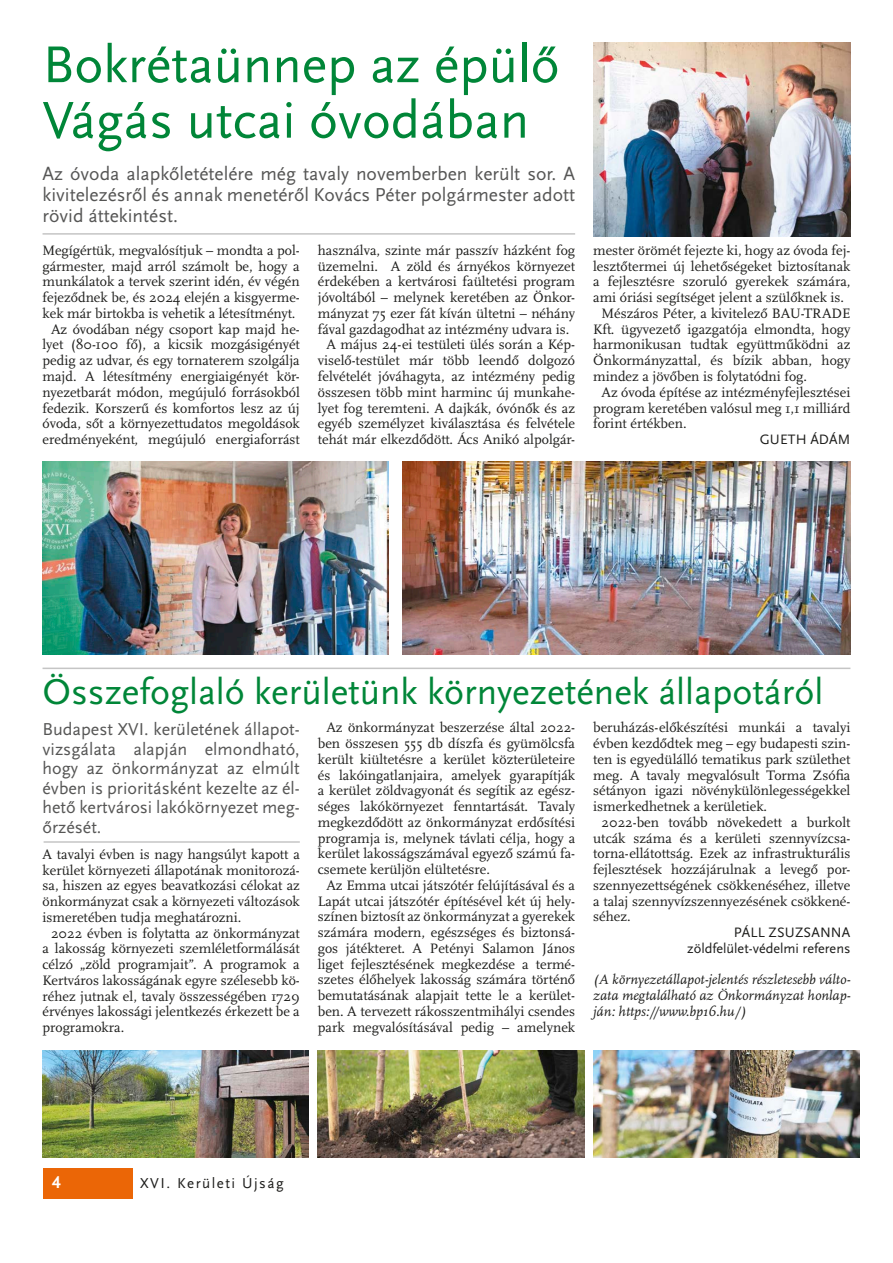
<style>
.page{position:relative;width:893px;height:1263px;background:#fff}
.page>*{position:absolute;margin:0;border:0;box-sizing:border-box;transform-origin:0 0}
.Cím_36{font:54px/55.5px "Scala Sans Pro";color:#008638}
.Cím_36-2{font:37.5px "Scala Sans Pro";color:#008638}
.Lead_13-15{font:19.5px/21px "Scala Sans Pro";color:#565655;text-align:justify}
.Lead_13-15-2{font:18px/19.5px "Scala Sans Pro";color:#565655;text-align:justify}
.t1{font:700 18px "Scala Sans Pro";color:#fff}
.t2{font:15px "Scala Sans Pro";letter-spacing:.1em;color:#1c1c1a}
.Szöveg_Beljebb2p{font:14.25px/15.8px "Scala Pro";color:#1c1c1a;text-align:justify}
.Szöveg{font:14.25px/15.8px "Scala Pro";color:#1c1c1a;text-align:justify}
.Szöveg-2{font:italic 14.25px/15.8px "Scala Pro";color:#1c1c1a;text-align:justify}
.Szerző_jobbra{font:14.25px "Scala Sans Pro";letter-spacing:.01em;color:#1c1c1a}
</style>
<div class="page">
<div style="left:44px;top:1168px;width:89px;height:31px;background:#eb6606"></div>
<img style="left:593px;top:43px;width:257px;height:193px">
<img style="left:43px;top:461px;width:345px;height:194px">
<img style="left:403px;top:461px;width:447px;height:194px">
<hr style="left:43px;top:668px;width:807px;height:1px;background:#c5c5c5">
<img style="left:43px;top:1050px;width:266px;height:107px">
<img style="left:318px;top:1050px;width:266px;height:107px">
<img style="left:593px;top:1050px;width:266px;height:107px">
<hr style="left:44px;top:841px;width:256px;height:2px;background:#c5c5c5">
<hr style="left:43px;top:233px;width:532px;height:2px;background:#c5c5c5">
<p class="Cím_36" style="left:43px;top:37px;width:518px">Bokrétaünnep az épülő<br>Vágás utcai óvodában</p>
<p class="Lead_13-15" style="left:43px;top:163px;width:534px">Az óvoda alapkőletételére még tavaly novemberben került sor. A kivitelezésről és annak menetéről Kovács Péter polgármester adott rövid áttekintést.</p>
<p class="Szöveg" style="left:43px;top:243px;width:259px">Megígértük, megvalósítjuk – mondta a pol&shy;gármester, majd arról számolt be, hogy a munkálatok a tervek szerint idén, év végén fejeződnek be, és 2024 elején a kisgyerme&shy;kek már birtokba is vehetik a létesítményt.</p>
<p class="Szöveg_Beljebb2p" style="left:43px;top:321px;width:259px;text-align:center">Az óvodában négy csoport kap majd he&shy;lyet (80-100 fő), a kicsik mozgásigényét pedig az udvar, és egy tornaterem szolgálja majd. A létesítmény energiaigényét kör&shy;nyezetbarát módon, megújuló forrásokból fedezik. Korszerű és komfortos lesz az új óvoda, sőt a környezettudatos megoldások eredményeként, megújuló energiaforrást</p>
<p class="Szöveg_Beljebb2p" style="left:318px;top:243px;width:259px">használva, szinte már passzív házként fog üzemelni. A zöld és árnyékos környezet érdekében a kertvárosi faültetési program jóvoltából – melynek keretében az Önkor&shy;mányzat 75 ezer fát kíván ültetni – néhány fával gazdagodhat az intézmény udvara is.</p>
<p class="Szöveg_Beljebb2p" style="left:318px;top:337px;width:259px;text-align:center">A május 24-ei testületi ülés során a Kép&shy;viselő-testület már több leendő dolgozó felvételét jóváhagyta, az intézmény pedig összesen több mint harminc új munkahe&shy;lyet fog teremteni. A dajkák, óvónők és az egyéb személyzet kiválasztása és felvétele tehát már elkezdődött. Ács Anikó alpolgár-</p>
<p class="Szöveg_Beljebb2p" style="left:593px;top:243px;width:259px">mester örömét fejezte ki, hogy az óvoda fej&shy;lesztőtermei új lehetőségeket biztosítanak a fejlesztésre szoruló gyerekek számára, ami óriási segítséget jelent a szülőknek is.</p>
<p class="Szöveg_Beljebb2p" style="left:593px;top:306px;width:259px;text-indent:9px">Mészáros Péter, a kivitelező BAU-TRADE Kft. ügyvezető igazgatója elmondta, hogy harmonikusan tudtak együttműködni az Önkormányzattal, és bízik abban, hogy mindez a jövőben is folytatódni fog.</p>
<p class="Szöveg_Beljebb2p" style="left:593px;top:384px;width:259px;text-indent:9px">Az óvoda építése az intézményfejlesztései program keretében valósul meg 1,1 milliárd forint értékben.</p>
<p class="Szerző_jobbra" style="left:760px;top:431px;width:92px">GUETH ÁDÁM</p>
<p class="Cím_36-2" style="left:43px;top:670px;width:782px">Összefoglaló kerületünk környezetének állapotáról</p>
<p class="Lead_13-15-2" style="left:43px;top:719px;width:259px">Budapest XVI. kerületének állapot&shy;vizsgálata alapján elmondható, hogy az önkormányzat az elmúlt évben is prioritásként kezelte az él&shy;hető kertvárosi lakókörnyezet meg&shy;őrzését.</p>
<p class="Szöveg" style="left:43px;top:846px;width:259px">A tavalyi évben is nagy hangsúlyt kapott a kerület környezeti állapotának monitorozá&shy;sa, hiszen az egyes beavatkozási célokat az önkormányzat csak a környezeti változások ismeretében tudja meghatározni.</p>
<p class="Szöveg_Beljebb2p" style="left:43px;top:925px;width:259px;text-indent:9px">2022 évben is folytatta az önkormányzat a lakosság környezeti szemléletformálását célzó „zöld programjait”. A programok a Kertváros lakosságának egyre szélesebb kö&shy;réhez jutnak el, tavaly összességében 1729 érvényes lakossági jelentkezés érkezett be a programokra.</p>
<p class="Szöveg_Beljebb2p" style="left:318px;top:720px;width:259px;text-indent:9px">Az önkormányzat beszerzése által 2022- ben összesen 555 db díszfa és gyümölcsfa került kiültetésre a kerület közterületeire és lakóingatlanjaira, amelyek gyarapítják a kerület zöldvagyonát és segítik az egész&shy;séges lakókörnyezet fenntartását. Tavaly megkezdődött az önkormányzat erdősítési programja is, melynek távlati célja, hogy a kerület lakosságszámával egyező számú fa&shy;csemete kerüljön elültetésre.</p>
<p class="Szöveg_Beljebb2p" style="left:318px;top:877px;width:259px;text-align:center">Az Emma utcai játszótér felújításával és a Lapát utcai játszótér építésével két új hely&shy;színen biztosít az önkormányzat a gyerekek számára modern, egészséges és biztonsá&shy;gos játékteret. A Petényi Salamon János liget fejlesztésének megkezdése a termé&shy;szetes élőhelyek lakosság számára történő bemutatásának alapjait tette le a kerület&shy;ben. A tervezett rákosszentmihályi csendes park megvalósításával pedig – amelynek</p>
<p class="Szöveg_Beljebb2p" style="left:593px;top:720px;width:259px">beruházás-előkészítési munkái a tavalyi évben kezdődtek meg – egy budapesti szin&shy;ten is egyedülálló tematikus park születhet meg. A tavaly megvalósult Torma Zsófia sétányon igazi növénykülönlegességekkel ismerkedhetnek a kerületiek.</p>
<p class="Szöveg_Beljebb2p" style="left:593px;top:814px;width:259px;text-indent:9px">2022-ben tovább növekedett a burkolt utcák száma és a kerületi szennyvízcsa&shy;torna-ellátottság. Ezek az infrastrukturális fejlesztések hozzájárulnak a levegő por&shy;szennyezettségének csökkenéséhez, illetve a talaj szennyvízszennyezésének csökkené&shy;séhez.</p>
<p class="Szerző_jobbra" style="left:734px;top:924px;width:118px">PÁLL ZSUZSANNA</p>
<p class="Szerző_jobbra" style="left:687px;top:940px;width:165px">zöldfelület-védelmi referens</p>
<p class="Szöveg-2" style="left:593px;top:972px;width:259px">(A környezetállapot-jelentés részletesebb válto&shy;zata megtalálható az Önkormányzat honlap&shy;ján: https://www.bp16.hu/)</p>
<p class="t1" style="left:52px;top:1172px;width:10px">4</p>
<p class="t2" style="left:140px;top:1174px;width:145px">XVI. Kerületi Újság</p>
</div>
